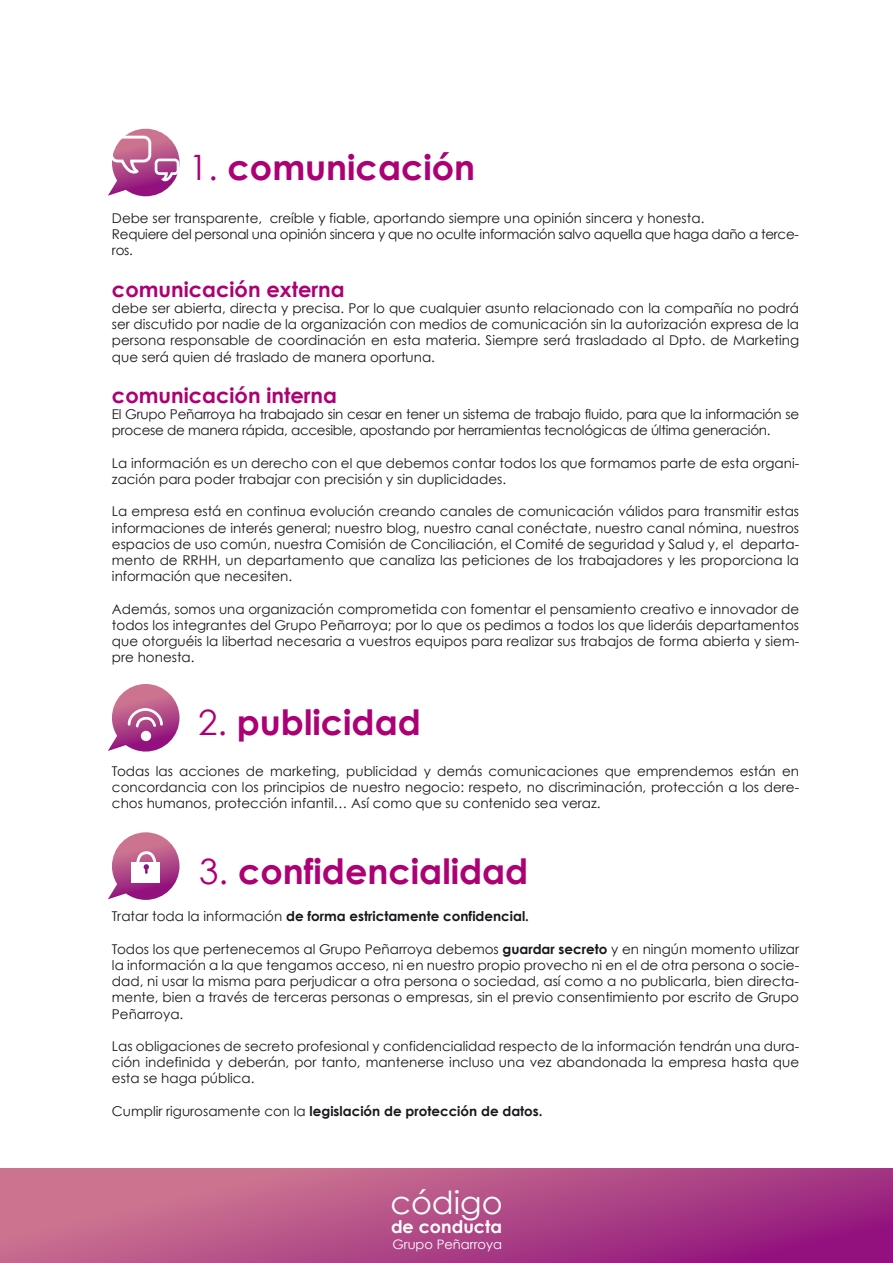
<style>
.page{position:relative;width:893px;height:1263px;background:#fff}
.page>*{position:absolute;margin:0;border:0;box-sizing:border-box;transform-origin:0 0}
.t1{font:700 34.95px "Century Gothic";color:#ac0075}
.t2{font:31.95px "Century Gothic";color:#fff}
.t3{font:700 21px "Century Gothic";color:#ac0075}
.t4{font:700 17.55px "Century Gothic";color:#fff}
.t5{font:13.5px/16.2px "Century Gothic";color:#1a171c;text-align:justify}
.t6{font:13.5px/16.2px "Century Gothic";letter-spacing:-.02em;color:#1a171c}
.t7{font:700 13.5px "Century Gothic";color:#1a171c}
.t8{font:13.05px "Century Gothic";color:#fff}
.s1{font-weight:400}
.s2{font-weight:700}
</style>
<div class="page">
<svg style="left:0;top:1169px;width:893px;height:94px;background:#b34c87"></svg>
<svg style="left:108px;top:129px;width:72px;height:67px"></svg>
<svg style="left:108px;top:684px;width:72px;height:67px"></svg>
<svg style="left:108px;top:832px;width:72px;height:68px"></svg>
<h1 class="t1" style="left:189px;top:145px;width:288px"><span class="s1">1.</span> comunicación</h1>
<p class="t6" style="left:112px;top:210px;width:689px">Debe ser transparente, creíble y fiable, aportando siempre una opinión sincera y honesta.<br>Requiere del personal una opinión sincera y que no oculte información salvo aquella que haga daño a terce&shy;ros.</p>
<h3 class="t3" style="left:112px;top:276px;width:234px">comunicación externa</h3>
<p class="t5" style="left:112px;top:300px;width:689px">debe ser abierta, directa y precisa. Por lo que cualquier asunto relacionado con la compañía no podrá ser discutido por nadie de la organización con medios de comunicación sin la autorización expresa de la persona responsable de coordinación en esta materia. Siempre será trasladado al Dpto. de Marketing que será quien dé traslado de manera oportuna.</p>
<h3 class="t3" style="left:112px;top:382px;width:227px">comunicación interna</h3>
<p class="t6" style="left:112px;top:406px;width:689px">El Grupo Peñarroya ha trabajado sin cesar en tener un sistema de trabajo fluido, para que la información se procese de manera rápida, accesible, apostando por herramientas tecnológicas de última generación.</p>
<p class="t5" style="left:112px;top:455px;width:689px">La información es un derecho con el que debemos contar todos los que formamos parte de esta organi&shy;zación para poder trabajar con precisión y sin duplicidades.</p>
<p class="t5" style="left:112px;top:503px;width:689px">La empresa está en continua evolución creando canales de comunicación válidos para transmitir estas informaciones de interés general; nuestro blog, nuestro canal conéctate, nuestro canal nómina, nuestros espacios de uso común, nuestra Comisión de Conciliación, el Comité de seguridad y Salud y, el departa&shy;mento de RRHH, un departamento que canaliza las peticiones de los trabajadores y les proporciona la información que necesiten.</p>
<p class="t5" style="left:112px;top:600px;width:689px">Además, somos una organización comprometida con fomentar el pensamiento creativo e innovador de todos los integrantes del Grupo Peñarroya; por lo que os pedimos a todos los que lideráis departamentos que otorguéis la libertad necesaria a vuestros equipos para realizar sus trabajos de forma abierta y siem&shy;pre honesta.</p>
<h1 class="t1" style="left:198px;top:700px;width:224px"><span class="s1">2.</span> publicidad</h1>
<p class="t5" style="left:112px;top:762px;width:689px">Todas las acciones de marketing, publicidad y demás comunicaciones que emprendemos están en concordancia con los principios de nuestro negocio: respeto, no discriminación, protección a los dere&shy;chos humanos, protección infantil… Así como que su contenido sea veraz.</p>
<h1 class="t1" style="left:199px;top:849px;width:331px"><span class="s1">3.</span> confidencialidad</h1>
<p class="t7" style="left:112px;top:908px;width:419px"><span class="s1">Tratar toda la información</span> de forma estrictamente confidencial.</p>
<p class="t5" style="left:112px;top:941px;width:689px">Todos los que pertenecemos al Grupo Peñarroya debemos <span class="s2">guardar secreto</span> y en ningún momento utilizar la información a la que tengamos acceso, ni en nuestro propio provecho ni en el de otra persona o socie&shy;dad, ni usar la misma para perjudicar a otra persona o sociedad, así como a no publicarla, bien directa&shy;mente, bien a través de terceras personas o empresas, sin el previo consentimiento por escrito de Grupo Peñarroya.</p>
<p class="t5" style="left:112px;top:1038px;width:689px">Las obligaciones de secreto profesional y confidencialidad respecto de la información tendrán una dura&shy;ción indefinida y deberán, por tanto, mantenerse incluso una vez abandonada la empresa hasta que esta se haga pública.</p>
<p class="t7" style="left:112px;top:1102px;width:432px"><span class="s1">Cumplir rigurosamente con la</span> legislación de protección de datos.</p>
<h2 class="t2" style="left:390px;top:1183px;width:114px">código</h2>
<p class="t8" style="left:392px;top:1236px;width:111px">Grupo Peñarroya</p>
<p class="t4" style="left:391px;top:1216px;width:112px">de conducta</p>
</div>
